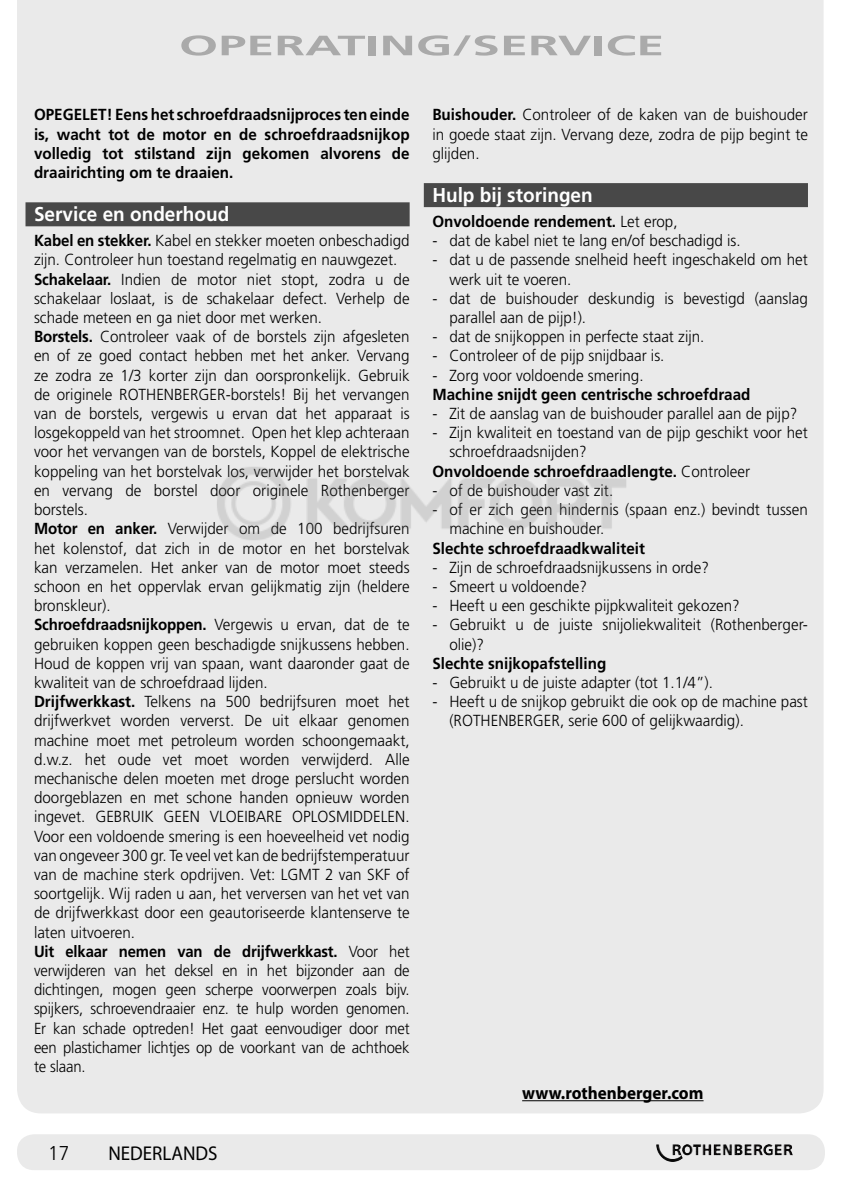
<style>
.page{position:relative;width:842px;height:1191px;background:#fff}
.page>*{position:absolute;margin:0;border:0;box-sizing:border-box;transform-origin:0 0}
.cabecera{font:700 28px "Frutiger";color:#aaa;scale:1.8 1}
.Paragraph_Style_33{font:700 20px "Frutiger";color:#fff;scale:.95 1}
.t1{font:20px "Myriad Pro";color:#000;scale:.95 1}
.t2{font:300 20px "Frutiger";color:#000;scale:.95 1}
.ABC_myriad_pro{font:700 18px "Myriad Pro";color:#000;scale:.95 1}
.Texto_normal{font:300 16px/19.2px "Frutiger";color:#000;text-align:justify;scale:.95 1}
.Texto_normal_puntos{font:300 16px/19.2px "Frutiger";color:#000;scale:.95 1}
.Texto_normal-2{font:300 16px/19.2px "Frutiger";color:#000;text-align:justify;scale:.93 1}
.Texto_normal-3{font:700 16px/19.2px "Frutiger";color:#000;text-align:justify;scale:.95 1}
.Texto_normal_negrita{font:700 16px "Frutiger";color:#000;scale:.95 1}
.s1{font-weight:700}
.s2{font-weight:300}
</style>
<div class="page">
<div style="left:17px;top:0;width:806px;height:1113px;background:#eaeaea"></div>
<div style="left:17px;top:1134px;width:808px;height:36px;background:#eaeaea"></div>
<img style="left:657px;top:1144px;width:136px;height:17px">
<div style="left:26px;top:202px;width:384px;height:24px;background:#484848"></div>
<div style="left:424px;top:183px;width:384px;height:24px;background:#484848"></div>
<hr style="left:522px;top:1100px;width:181px;height:1px;background:#000">
<img style="left:210px;top:457px;width:421px;height:92px">
<p class="cabecera" style="left:179px;top:29px;width:271px">OPERATING/SERVICE</p>
<p class="Texto_normal-3" style="left:34px;top:105px;width:397px">OPEGELET! Eens het schroefdraadsnijproces ten einde is, wacht tot de motor en de schroefdraadsnijkop volledig tot stilstand zijn gekomen alvorens de draairichting om te draaien.</p>
<p class="Paragraph_Style_33" style="left:34px;top:203px;width:207px">Service en onderhoud</p>
<p class="Texto_normal" style="left:34px;top:231px;width:397px"><span class="s1">Kabel en stekker.</span> Kabel en stekker moeten onbeschadigd zijn. Controleer hun toestand regelmatig en nauwgezet.</p>
<p class="Texto_normal" style="left:34px;top:269px;width:397px"><span class="s1">Schakelaar.</span> Indien de motor niet stopt, zodra u de schakelaar loslaat, is de schakelaar defect. Verhelp de schade meteen en ga niet door met werken.</p>
<p class="Texto_normal" style="left:34px;top:327px;width:397px"><span class="s1">Borstels.</span> Controleer vaak of de borstels zijn afgesleten en of ze goed contact hebben met het anker. Vervang ze zodra ze 1/3 korter zijn dan oorspronkelijk. Gebruik de originele ROTHENBERGER-borstels! Bij het vervangen van de borstels, vergewis u ervan dat het apparaat is losgekoppeld van het stroomnet. Open het klep achteraan voor het vervangen van de borstels, Koppel de elektrische koppeling van het borstelvak los, verwijder het borstelvak en vervang de borstel door originele Rothenberger borstels.</p>
<p class="Texto_normal" style="left:34px;top:519px;width:397px"><span class="s1">Motor en anker.</span> Verwijder om de 100 bedrijfsuren het kolenstof, dat zich in de motor en het borstelvak kan verzamelen. Het anker van de motor moet steeds schoon en het oppervlak ervan gelijkmatig zijn (heldere bronskleur).</p>
<p class="Texto_normal" style="left:34px;top:615px;width:397px"><span class="s1">Schroefdraadsnijkoppen.</span> Vergewis u ervan, dat de te gebruiken koppen geen beschadigde snijkussens hebben.<br>Houd de koppen vrij van spaan, want daaronder gaat de kwaliteit van de schroefdraad lijden.</p>
<p class="Texto_normal" style="left:34px;top:692px;width:397px"><span class="s1">Drijfwerkkast.</span> Telkens na 500 bedrijfsuren moet het drijfwerkvet worden ververst. De uit elkaar genomen machine moet met petroleum worden schoongemaakt, d.w.z. het oude vet moet worden verwijderd. Alle mechanische delen moeten met droge perslucht worden doorgeblazen en met schone handen opnieuw worden ingevet. GEBRUIK GEEN VLOEIBARE OPLOSMIDDELEN.<br>Voor een voldoende smering is een hoeveelheid vet nodig van ongeveer 300 gr. Te veel vet kan de bedrijfstemperatuur van de machine sterk opdrijven. Vet: LGMT 2 van SKF of soortgelijk. Wij raden u aan, het verversen van het vet van de drijfwerkkast door een geautoriseerde klantenserve te laten uitvoeren.</p>
<p class="Texto_normal-2" style="left:34px;top:941px;width:405px"><span class="s1">Uit elkaar nemen van de drijfwerkkast.</span> Voor het verwijderen van het deksel en in het bijzonder aan de dichtingen, mogen geen scherpe voorwerpen zoals bijv. spijkers, schroevendraaier enz. te hulp worden genomen.<br>Er kan schade optreden! Het gaat eenvoudiger door met een plastichamer lichtjes op de voorkant van de achthoek te slaan.</p>
<p class="t2" style="left:48px;top:1141px;width:24px">17</p>
<p class="t1" style="left:108px;top:1141px;width:116px">NEDERLANDS</p>
<p class="Texto_normal" style="left:432px;top:105px;width:397px"><span class="s1">Buishouder.</span> Controleer of de kaken van de buishouder in goede staat zijn. Vervang deze, zodra de pijp begint te glijden.</p>
<p class="Paragraph_Style_33" style="left:432px;top:183px;width:170px">Hulp bij storingen</p>
<p class="Texto_normal-3" style="left:432px;top:212px;width:260px">Onvoldoende rendement. <span class="s2">Let erop,</span></p>
<p class="Texto_normal_puntos" style="left:432px;top:231px;width:326px">- dat de kabel niet te lang en/of beschadigd is.</p>
<p class="Texto_normal_puntos" style="left:449px;top:250px;width:379px;text-indent:-17px">- dat u de passende snelheid heeft ingeschakeld om het werk uit te voeren.</p>
<p class="Texto_normal_puntos" style="left:449px;top:289px;width:379px;text-indent:-17px">- dat de buishouder deskundig is bevestigd (aanslag parallel aan de pijp!).</p>
<p class="Texto_normal_puntos" style="left:432px;top:327px;width:288px">- dat de snijkoppen in perfecte staat zijn.</p>
<p class="Texto_normal_puntos" style="left:432px;top:346px;width:246px">- Controleer of de pijp snijdbaar is.</p>
<p class="Texto_normal_puntos" style="left:432px;top:365px;width:224px">- Zorg voor voldoende smering.</p>
<p class="Texto_normal_negrita" style="left:432px;top:385px;width:336px">Machine snijdt geen centrische schroefdraad</p>
<p class="Texto_normal_puntos" style="left:432px;top:404px;width:386px">- Zit de aanslag van de buishouder parallel aan de pijp?</p>
<p class="Texto_normal_puntos" style="left:449px;top:423px;width:379px;text-indent:-17px">- Zijn kwaliteit en toestand van de pijp geschikt voor het schroefdraadsnijden?</p>
<p class="Texto_normal_negrita" style="left:432px;top:462px;width:336px">Onvoldoende schroefdraadlengte. <span class="s2">Controleer</span></p>
<p class="Texto_normal_puntos" style="left:432px;top:481px;width:192px">- of de buishouder vast zit.</p>
<p class="Texto_normal_puntos" style="left:449px;top:500px;width:379px;text-indent:-17px">- of er zich geen hindernis (spaan enz.) bevindt tussen machine en buishouder.</p>
<p class="Texto_normal_negrita" style="left:432px;top:538px;width:225px">Slechte schroefdraadkwaliteit</p>
<p class="Texto_normal_puntos" style="left:432px;top:557px;width:293px">- Zijn de schroefdraadsnijkussens in orde?</p>
<p class="Texto_normal_puntos" style="left:432px;top:577px;width:164px">- Smeert u voldoende?</p>
<p class="Texto_normal_puntos" style="left:432px;top:596px;width:325px">- Heeft u een geschikte pijpkwaliteit gekozen?</p>
<p class="Texto_normal_puntos" style="left:449px;top:615px;width:379px;text-indent:-17px">- Gebruikt u de juiste snijoliekwaliteit (Rothenberger&shy;olie)?</p>
<p class="Texto_normal_negrita" style="left:432px;top:654px;width:185px">Slechte snijkopafstelling</p>
<p class="Texto_normal_puntos" style="left:432px;top:673px;width:297px">- Gebruikt u de juiste adapter (tot 1.1/4”).</p>
<p class="Texto_normal_puntos" style="left:449px;top:692px;width:379px;text-indent:-17px">- Heeft u de snijkop gebruikt die ook op de machine past (ROTHENBERGER, serie 600 of gelijkwaardig).</p>
<p class="ABC_myriad_pro" style="left:522px;top:1082px;width:192px">www.rothenberger.com</p>
</div>
